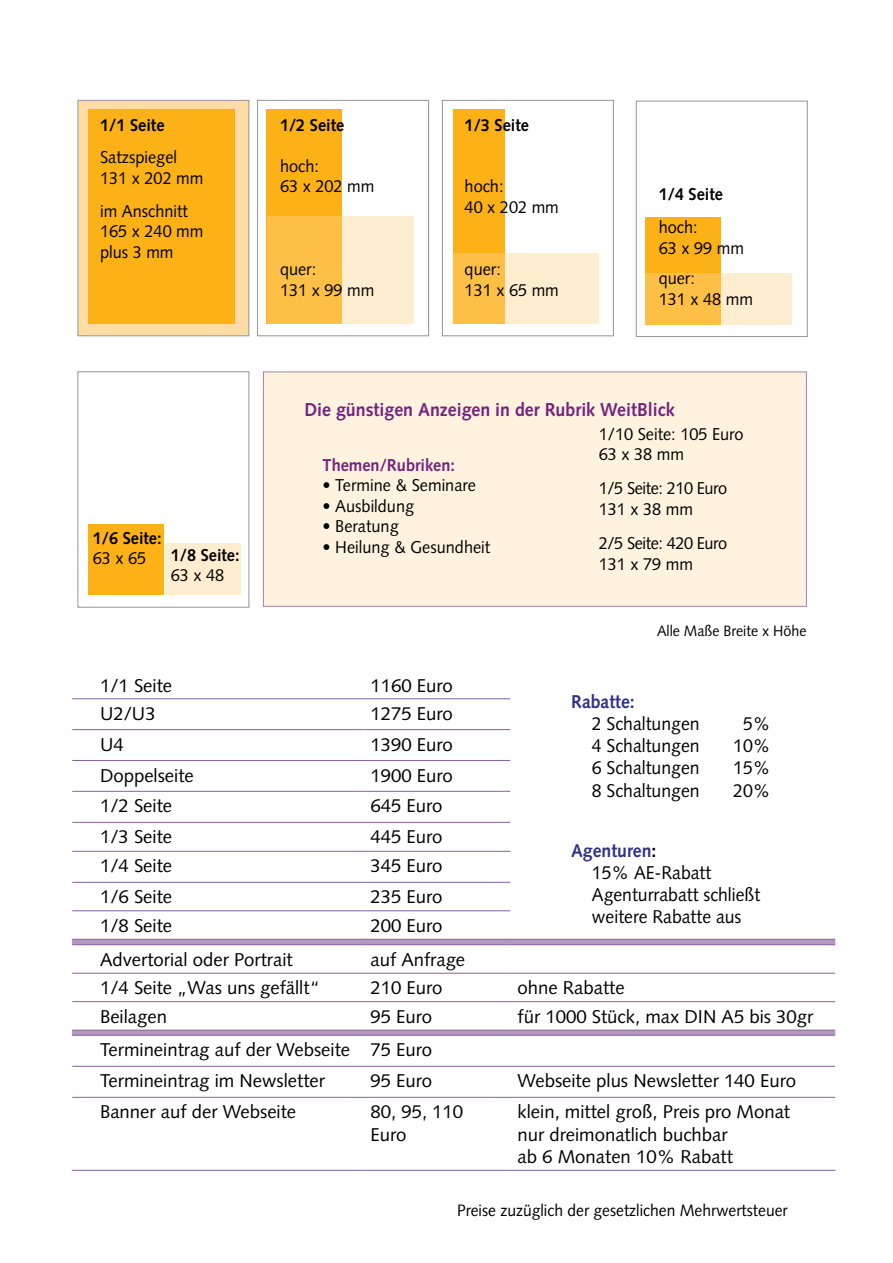
<style>
.page{position:relative;width:893px;height:1263px;background:#fff}
.page>*{position:absolute;margin:0;border:0;box-sizing:border-box;transform-origin:0 0}
.t1{font:700 18.75px "Winterthur";color:#74227f;scale:.95 1}
.t2{font:18.6px/22.2px "Winterthur";color:#000}
.t3{font:18.6px/22.2px "Winterthur";color:#000;scale:.95 1}
.t4{font:700 18.6px "Winterthur";color:#303187;scale:.95 1}
.t5{font:17.1px/20.5px "Winterthur";color:#000;scale:.95 1}
.t6{font:700 17.1px "Winterthur";color:#000;scale:.95 1}
.t7{font:17.1px/20.5px "Winterthur";letter-spacing:-.025em;color:#000;scale:.95 1}
.t8{font:700 17.1px "Winterthur";color:#74227f;scale:.95 1}
.t9{font:16.5px "Winterthur";color:#000;scale:.95 1}
.t10{font:15px "Winterthur";color:#000;scale:.95 1}
.s1{font-weight:700;color:#303187}
.s2{font-weight:700}
</style>
<div class="page">
<div style="left:78px;top:100px;width:171px;height:236px;background:#ffdca3;border:1px solid #939598"></div>
<div style="left:88px;top:109px;width:146px;height:214px;background:#fcb116"></div>
<div style="left:263px;top:371px;width:544px;height:236px;background:#fff2df;border:1px solid #a883b3"></div>
<div style="left:257px;top:100px;width:172px;height:236px;border:1px solid #939598"></div>
<div style="left:266px;top:109px;width:76px;height:214px;background:#fcb116"></div>
<svg style="left:267px;top:216px;width:146px;height:107px;background:#fdd589"></svg>
<div style="left:442px;top:100px;width:172px;height:236px;border:1px solid #939598"></div>
<div style="left:453px;top:109px;width:51px;height:214px;background:#fcb116"></div>
<svg style="left:453px;top:253px;width:146px;height:70px;background:#fedc9e"></svg>
<div style="left:636px;top:101px;width:172px;height:236px;border:1px solid #939598"></div>
<div style="left:645px;top:217px;width:75px;height:107px;background:#fcb116"></div>
<svg style="left:645px;top:273px;width:146px;height:51px;background:#fdd588"></svg>
<div style="left:78px;top:371px;width:171px;height:237px;border:1px solid #939598"></div>
<div style="left:88px;top:524px;width:75px;height:71px;background:#fcb116"></div>
<div style="left:165px;top:543px;width:76px;height:52px;background:#ffedd0"></div>
<svg style="left:72px;top:940px;width:763px;height:95px"></svg>
<hr style="left:72px;top:698px;width:291px;height:1px;background:#885e9d">
<hr style="left:363px;top:698px;width:147px;height:1px;background:#885e9d">
<hr style="left:72px;top:729px;width:291px;height:1px;background:#885e9d">
<hr style="left:363px;top:729px;width:147px;height:1px;background:#885e9d">
<hr style="left:72px;top:760px;width:291px;height:1px;background:#885e9d">
<hr style="left:363px;top:760px;width:147px;height:1px;background:#885e9d">
<hr style="left:72px;top:791px;width:291px;height:1px;background:#885e9d">
<hr style="left:363px;top:791px;width:147px;height:1px;background:#885e9d">
<hr style="left:72px;top:822px;width:291px;height:1px;background:#885e9d">
<hr style="left:363px;top:822px;width:147px;height:1px;background:#885e9d">
<hr style="left:72px;top:851px;width:291px;height:1px;background:#885e9d">
<hr style="left:363px;top:851px;width:147px;height:1px;background:#885e9d">
<hr style="left:72px;top:882px;width:291px;height:1px;background:#885e9d">
<hr style="left:363px;top:882px;width:147px;height:1px;background:#885e9d">
<hr style="left:72px;top:910px;width:291px;height:1px;background:#885e9d">
<hr style="left:363px;top:910px;width:147px;height:1px;background:#885e9d">
<hr style="left:72px;top:939px;width:291px;height:1px;background:#885e9d">
<hr style="left:363px;top:939px;width:147px;height:1px;background:#885e9d">
<hr style="left:510px;top:939px;width:325px;height:1px;background:#885e9d">
<hr style="left:72px;top:944px;width:291px;height:1px;background:#885e9d">
<hr style="left:363px;top:944px;width:147px;height:1px;background:#885e9d">
<hr style="left:510px;top:944px;width:325px;height:1px;background:#885e9d">
<hr style="left:72px;top:973px;width:291px;height:1px;background:#885e9d">
<hr style="left:363px;top:973px;width:147px;height:1px;background:#885e9d">
<hr style="left:510px;top:973px;width:325px;height:1px;background:#885e9d">
<hr style="left:72px;top:1001px;width:291px;height:1px;background:#885e9d">
<hr style="left:363px;top:1001px;width:147px;height:1px;background:#885e9d">
<hr style="left:510px;top:1001px;width:325px;height:1px;background:#885e9d">
<hr style="left:72px;top:1030px;width:291px;height:1px;background:#885e9d">
<hr style="left:363px;top:1030px;width:147px;height:1px;background:#885e9d">
<hr style="left:510px;top:1030px;width:325px;height:1px;background:#885e9d">
<hr style="left:72px;top:1035px;width:291px;height:1px;background:#885e9d">
<hr style="left:363px;top:1035px;width:147px;height:1px;background:#885e9d">
<hr style="left:510px;top:1035px;width:325px;height:1px;background:#885e9d">
<hr style="left:72px;top:1066px;width:291px;height:1px;background:#885e9d">
<hr style="left:363px;top:1066px;width:147px;height:1px;background:#885e9d">
<hr style="left:510px;top:1066px;width:325px;height:1px;background:#885e9d">
<hr style="left:72px;top:1097px;width:291px;height:1px;background:#885e9d">
<hr style="left:363px;top:1097px;width:147px;height:1px;background:#885e9d">
<hr style="left:510px;top:1097px;width:325px;height:1px;background:#885e9d">
<hr style="left:72px;top:1170px;width:291px;height:1px;background:#885e9d">
<hr style="left:363px;top:1170px;width:147px;height:1px;background:#885e9d">
<hr style="left:510px;top:1170px;width:325px;height:1px;background:#885e9d">
<p class="t6" style="left:100px;top:115px;width:69px">1/1 Seite</p>
<p class="t5" style="left:100px;top:147px;width:110px">Satzspiegel<br>131 x 202 mm</p>
<p class="t5" style="left:100px;top:201px;width:110px">im Anschnitt<br>165 x 240 mm plus 3 mm</p>
<p class="t6" style="left:93px;top:528px;width:74px">1/6 Seite:</p>
<p class="t5" style="left:93px;top:548px;width:58px">63 x 65</p>
<p class="t6" style="left:171px;top:545px;width:74px">1/8 Seite:</p>
<p class="t5" style="left:171px;top:565px;width:58px">63 x 48</p>
<p class="t6" style="left:280px;top:115px;width:69px">1/2 Seite</p>
<p class="t5" style="left:280px;top:156px;width:101px">hoch:<br>63 x 202 mm</p>
<p class="t5" style="left:280px;top:259px;width:101px">quer:<br>131 x 99 mm</p>
<p class="t6" style="left:465px;top:115px;width:69px">1/3 Seite</p>
<p class="t5" style="left:465px;top:176px;width:101px">hoch:<br>40 x 202 mm</p>
<p class="t5" style="left:465px;top:259px;width:101px">quer:<br>131 x 65 mm</p>
<p class="t6" style="left:659px;top:185px;width:69px">1/4 Seite</p>
<p class="t5" style="left:659px;top:217px;width:91px">hoch:<br>63 x 99 mm</p>
<p class="t5" style="left:659px;top:268px;width:101px">quer:<br>131 x 48 mm</p>
<p class="t1" style="left:304px;top:398px;width:391px">Die günstigen Anzeigen in der Rubrik WeitBlick</p>
<p class="t8" style="left:323px;top:455px;width:141px">Themen/Rubriken:</p>
<p class="t5" style="left:323px;top:475px;width:163px">• Termine &amp; Seminare</p>
<p class="t5" style="left:323px;top:496px;width:98px">• Ausbildung</p>
<p class="t5" style="left:323px;top:516px;width:82px">• Beratung</p>
<p class="t5" style="left:323px;top:537px;width:178px">• Heilung &amp; Gesundheit</p>
<p class="t5" style="left:599px;top:424px;width:154px">1/10 Seite: 105 Euro<br>63 x 38 mm</p>
<p class="t7" style="left:599px;top:478px;width:137px">1/5 Seite: 210 Euro<br>131 x 38 mm</p>
<p class="t7" style="left:599px;top:533px;width:137px">2/5 Seite: 420 Euro<br>131 x 79 mm</p>
<p class="t10" style="left:657px;top:621px;width:159px">Alle Maße Breite x Höhe</p>
<p class="t2" style="left:100px;top:674px;width:74px">1/1 Seite</p>
<p class="t2" style="left:370px;top:674px;width:84px">1160 Euro</p>
<p class="t2" style="left:100px;top:702px;width:57px">U2/U3</p>
<p class="t2" style="left:370px;top:702px;width:84px">1275 Euro</p>
<p class="t2" style="left:100px;top:733px;width:25px">U4</p>
<p class="t2" style="left:370px;top:733px;width:84px">1390 Euro</p>
<p class="t2" style="left:100px;top:764px;width:95px">Doppelseite</p>
<p class="t2" style="left:370px;top:764px;width:84px">1900 Euro</p>
<p class="t2" style="left:100px;top:795px;width:74px">1/2 Seite</p>
<p class="t2" style="left:370px;top:795px;width:73px">645 Euro</p>
<p class="t2" style="left:100px;top:826px;width:74px">1/3 Seite</p>
<p class="t2" style="left:370px;top:826px;width:73px">445 Euro</p>
<p class="t2" style="left:100px;top:855px;width:74px">1/4 Seite</p>
<p class="t2" style="left:370px;top:855px;width:73px">345 Euro</p>
<p class="t2" style="left:100px;top:886px;width:74px">1/6 Seite</p>
<p class="t2" style="left:370px;top:886px;width:73px">235 Euro</p>
<p class="t2" style="left:100px;top:914px;width:74px">1/8 Seite</p>
<p class="t2" style="left:370px;top:914px;width:73px">200 Euro</p>
<p class="t2" style="left:100px;top:948px;width:194px">Advertorial oder Portrait</p>
<p class="t2" style="left:370px;top:948px;width:96px">auf Anfrage</p>
<p class="t2" style="left:100px;top:977px;width:221px">1/4 Seite „Was uns gefällt“</p>
<p class="t2" style="left:370px;top:977px;width:73px">210 Euro</p>
<p class="t2" style="left:518px;top:977px;width:109px">ohne Rabatte</p>
<p class="t2" style="left:100px;top:1005px;width:68px">Beilagen</p>
<p class="t2" style="left:370px;top:1005px;width:63px">95 Euro</p>
<p class="t2" style="left:518px;top:1005px;width:297px">für 1000 Stück, max DIN A5 bis 30gr</p>
<p class="t2" style="left:100px;top:1034px;width:334px;line-height:31px">Termineintrag auf der Webseite 75 Euro<br>Termineintrag im Newsletter</p>
<p class="t4" style="left:571px;top:690px;width:68px">Rabatte:</p>
<p class="t3" style="left:592px;top:712px;width:115px">2 Schaltungen</p>
<p class="t3" style="left:743px;top:712px;width:30px">5%</p>
<p class="t3" style="left:592px;top:735px;width:115px">4 Schaltungen</p>
<p class="t3" style="left:733px;top:735px;width:41px">10%</p>
<p class="t3" style="left:592px;top:757px;width:115px">6 Schaltungen</p>
<p class="t3" style="left:733px;top:757px;width:41px">15%</p>
<p class="t3" style="left:592px;top:779px;width:115px">8 Schaltungen</p>
<p class="t3" style="left:733px;top:779px;width:41px">20%</p>
<p class="t3" style="left:592px;top:839px;width:179px;text-indent:-21px"><span class="s1">Agenturen</span><span class="s2">:<br></span>15% AE-Rabatt<br>Agenturrabatt schließt weitere Rabatte aus</p>
<p class="t2" style="left:370px;top:1070px;width:63px">95 Euro</p>
<p class="t2" style="left:518px;top:1070px;width:280px">Webseite plus Newsletter 140 Euro</p>
<p class="t2" style="left:100px;top:1101px;width:198px">Banner auf der Webseite</p>
<p class="t2" style="left:370px;top:1101px;width:94px">80, 95, 110<br>Euro</p>
<p class="t2" style="left:518px;top:1101px;width:274px">klein, mittel groß, Preis pro Monat nur dreimonatlich buchbar<br>ab 6 Monaten 10% Rabatt</p>
<p class="t9" style="left:457px;top:1200px;width:350px">Preise zuzüglich der gesetzlichen Mehrwertsteuer</p>
</div>
